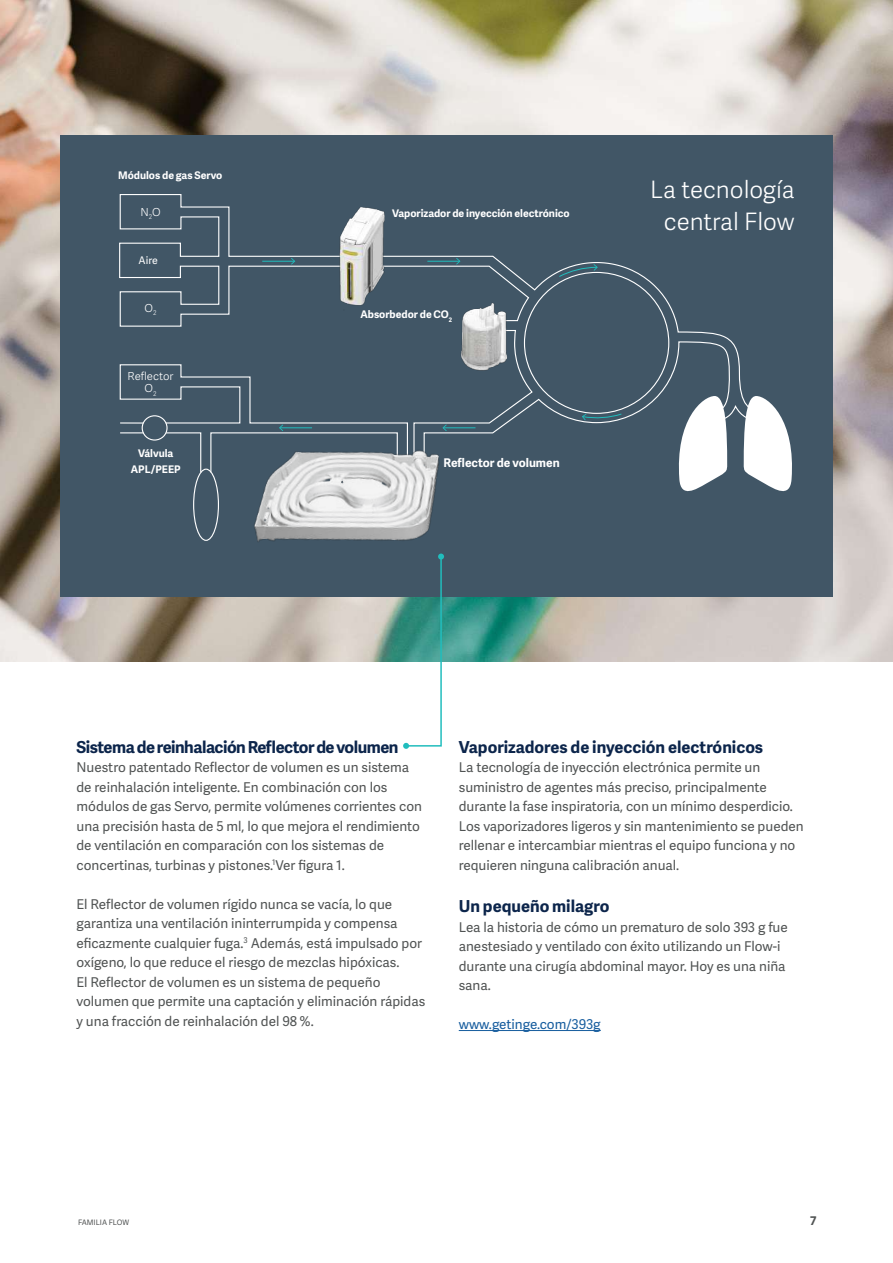
<style>
.page{position:relative;width:893px;height:1263px;background:#fff}
.page>*{position:absolute;margin:0;border:0;box-sizing:border-box;transform-origin:0 0}
.t1{font:300 24px/32px "Adelle Sans";color:#fff;text-align:center}
.t2{font:700 16.5px "Adelle Sans";letter-spacing:-.01em;color:#0c254b}
.t3{font:700 16.5px "Adelle Sans";letter-spacing:-.03em;color:#0c254b}
.t4{font:13.5px/19.5px "Adelle Sans";color:#505353}
.t5{font:13.5px "Adelle Sans";color:#175d9e}
.t6{font:700 12px "Adelle Sans";color:#fff}
.t7{font:700 12px "Adelle Sans";color:#505353}
.t8{font:300 10.95px/12.1px "Adelle Sans";color:#fff;text-align:center}
.t9{font:700 10.5px/16.5px "Adelle Sans";color:#fff;text-align:center}
.t10{font:10.5px "Adelle Sans";color:#fff}
.t11{font:7.5px "Adelle Sans";color:#505353}
</style>
<div class="page">
<img style="left:0;top:0;width:893px;height:662px">
<hr style="left:459px;top:1030px;width:142px;height:1px;background:#175d9e">
<div style="left:60px;top:135px;width:773px;height:461px;background:#415666"></div>
<svg style="left:119px;top:194px;width:560px;height:135px"></svg>
<svg style="left:119px;top:329px;width:673px;height:166px"></svg>
<div style="left:142px;top:415px;width:26px;height:26px;border:1px solid #fff;border-radius:50%"></div>
<div style="left:193px;top:469px;width:26px;height:72px;border:1px solid #fff;border-radius:50%"></div>
<img style="left:451px;top:299px;width:63px;height:78px">
<img style="left:328px;top:199px;width:64px;height:114px">
<img style="left:238px;top:423px;width:223px;height:131px">
<svg style="left:403px;top:554px;width:41px;height:195px"></svg>
<div style="left:118px;top:449px;width:75px;height:28px;background:#415666"></div>
<div style="left:392px;top:209px;width:179px;height:21px;background:#415666"></div>
<div style="left:360px;top:310px;width:98px;height:17px;background:#415666"></div>
<div style="left:444px;top:458px;width:143px;height:22px;background:#415666"></div>
<div style="left:139px;top:256px;width:21px;height:12px;background:#415666"></div>
<p class="t9" style="left:118px;top:166px;width:106px">Módulos de gas Servo</p>
<p class="t8" style="left:120px;top:169px;width:96px">Servo gas modules</p>
<p class="t8" style="left:140px;top:205px;width:22px">N<sub>2</sub>O</p>
<p class="t8" style="left:143px;top:255px;width:16px">Air</p>
<p class="t10" style="left:139px;top:252px;width:21px">Aire</p>
<p class="t8" style="left:145px;top:301px;width:13px">O<sub>2</sub></p>
<p class="t8" style="left:128px;top:370px;width:48px">Reflector<br>O<sub>2</sub></p>
<p class="t9" style="left:392px;top:204px;width:179px">Vaporizador de inyección electrónico</p>
<p class="t8" style="left:393px;top:209px;width:148px">Electronic injection vaporizer</p>
<p class="t9" style="left:360px;top:306px;width:93px">Absorbedor de CO<sub>2</sub></p>
<p class="t8" style="left:390px;top:309px;width:69px">CO<sub>2</sub> absorber</p>
<p class="t9" style="left:131px;top:444px;width:51px">Válvula<br>APL/PEEP</p>
<p class="t8" style="left:126px;top:449px;width:53px">APL/PEEP valve</p>
<p class="t8" style="left:447px;top:457px;width:88px">Volume Reflector</p>
<p class="t6" style="left:444px;top:454px;width:118px">Reflector de volumen</p>
<h1 class="t1" style="left:650px;top:172px;width:146px">La tecnología central Flow</h1>
<p class="t3" style="left:77px;top:735px;width:323px">Sistema de reinhalación Reflector de volumen</p>
<p class="t4" style="left:77px;top:757px;width:347px">Nuestro patentado Reflector de volumen es un sistema de reinhalación inteligente. En combinación con los módulos de gas Servo, permite volúmenes corrientes con una precisión hasta de 5 ml, lo que mejora el rendimiento de ventilación en comparación con los sistemas de concertinas, turbinas y pistones.<sup>1</sup>Ver figura 1.</p>
<p class="t4" style="left:77px;top:894px;width:350px">El Reflector de volumen rígido nunca se vacía, lo que garantiza una ventilación ininterrumpida y compensa eficazmente cualquier fuga.<sup>3</sup> Además, está impulsado por oxígeno, lo que reduce el riesgo de mezclas hipóxicas.<br>El Reflector de volumen es un sistema de pequeño volumen que permite una captación y eliminación rápidas y una fracción de reinhalación del 98 %.</p>
<p class="t2" style="left:459px;top:735px;width:306px">Vaporizadores de inyección electrónicos</p>
<p class="t4" style="left:459px;top:757px;width:346px">La tecnología de inyección electrónica permite un suministro de agentes más preciso, principalmente durante la fase inspiratoria, con un mínimo desperdicio.<br>Los vaporizadores ligeros y sin mantenimiento se pueden rellenar e intercambiar mientras el equipo funciona y no requieren ninguna calibración anual.</p>
<p class="t2" style="left:459px;top:894px;width:152px">Un pequeño milagro</p>
<p class="t4" style="left:459px;top:917px;width:330px">Lea la historia de cómo un prematuro de solo 393 g fue anestesiado y ventilado con éxito utilizando un Flow-i durante una cirugía abdominal mayor. Hoy es una niña sana.</p>
<p class="t5" style="left:459px;top:1015px;width:143px">www.getinge.com/393g</p>
<p class="t11" style="left:78px;top:1217px;width:52px">FAMILIA FLOW</p>
<p class="t7" style="left:810px;top:1211px;width:8px">7</p>
</div>
